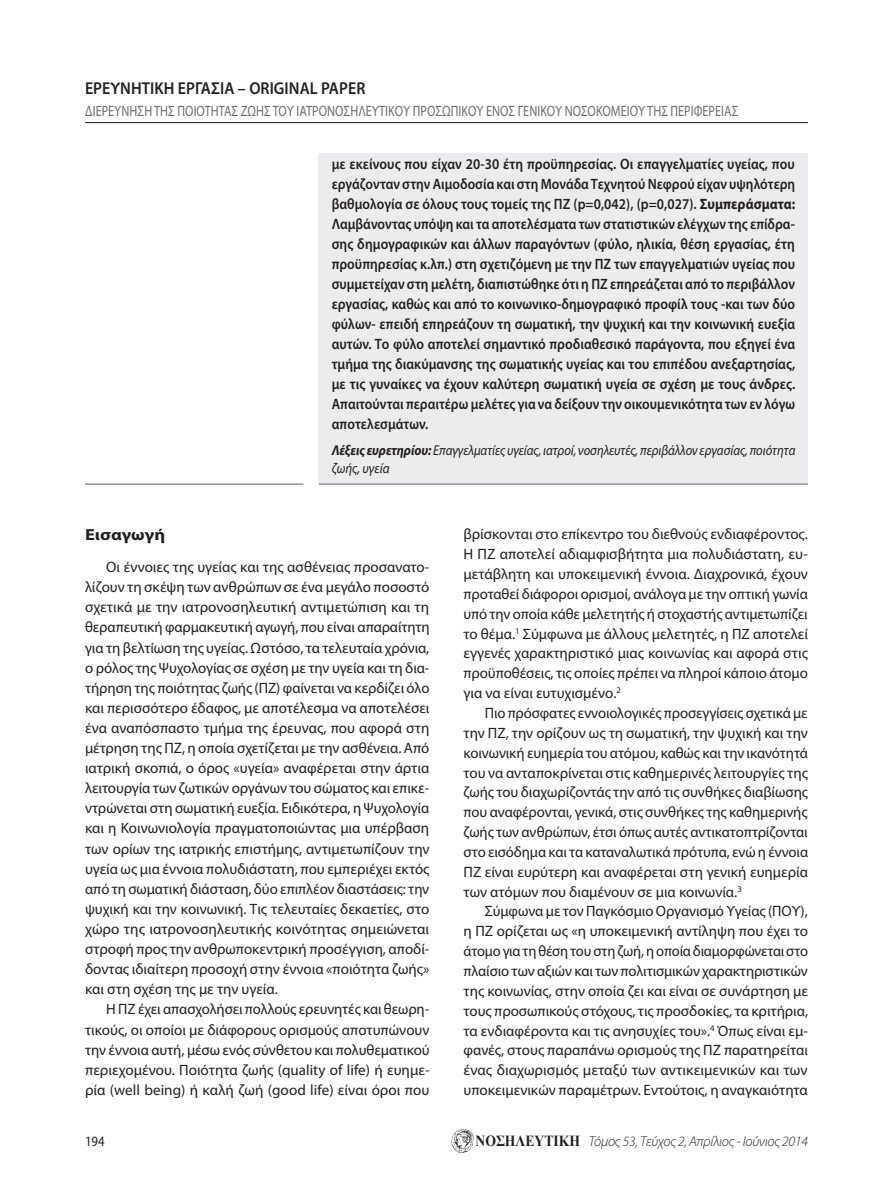
<style>
.page{position:relative;width:893px;height:1191px;background:#fff}
.page>*{position:absolute;margin:0;border:0;box-sizing:border-box;transform-origin:0 0}
.t1{font:600 17.25px "Myriad Pro";letter-spacing:.005em;color:#231f20;scale:.92 1}
.t2{font:700 16.05px "Myriad Pro";color:#231f20;scale:1.15 1}
.t3{font:15px/19.8px "Myriad Pro";color:#231f20;text-align:justify}
.t4{font:600 15px/20px "Myriad Pro";letter-spacing:.005em;color:#231f20;text-align:justify;scale:.9 1}
.t5{font:15px "Myriad Pro";letter-spacing:.005em;color:#6c6d70;scale:.81 1}
.t6{font:italic 14.25px/17.5px "Myriad Pro";letter-spacing:-.005em;color:#231f20;scale:.89 1}
.t7{font:italic 300 14.25px "Myriad Pro";letter-spacing:-.015em;color:#231f20}
.t8{font:14.25px "Myriad Pro";color:#231f20;scale:.9 1}
.s1{font-weight:700}
.s2{font-family:"Times New Roman";font-weight:700;font-style:normal;font-size:15.3px}
</style>
<div class="page">
<hr style="left:85px;top:122px;width:723px;height:1px;background:#231f20">
<img style="left:452px;top:1129px;width:22px;height:24px">
<div style="left:319px;top:153px;width:489px;height:330px;background:#ececee"></div>
<hr style="left:85px;top:483px;width:218px;height:2px;background:#939598">
<hr style="left:319px;top:483px;width:489px;height:2px;background:#939598">
<p class="t1" style="left:85px;top:77px;width:306px">ΕΡΕΥΝΗΤΙΚΗ ΕΡΓΑΣΙΑ – ORIGINAL PAPER</p>
<p class="t5" style="left:85px;top:102px;width:799px">Διερεύνηση της Ποιότητας Ζωής του Ιατρονοσηλευτικού Προσωπικού ενός Γενικού Νοσοκομείου της Περιφέρειας</p>
<p class="t4" style="left:332px;top:154px;width:517px">με εκείνους που είχαν 20-30 έτη προϋπηρεσίας. Οι επαγγελματίες υγείας, που εργάζονταν στην Αιμοδοσία και στη Μονάδα Τεχνητού Νεφρού είχαν υψηλότερη βαθμολογία σε όλους τους τομείς της ΠΖ (p=0,042), (p=0,027). <span class="s1">Συμπεράσματα:<br></span>Λαμβάνοντας υπόψη και τα αποτελέσματα των στατιστικών ελέγχων της επίδρα&shy;σης δημογραφικών και άλλων παραγόντων (φύλο, ηλικία, θέση εργασίας, έτη προϋπηρεσίας κ.λπ.) στη σχετιζόμενη με την ΠΖ των επαγγελματιών υγείας που συμμετείχαν στη μελέτη, διαπιστώθηκε ότι η ΠΖ επηρεάζεται από το περιβάλλον εργασίας, καθώς και από το κοινωνικο-δημογραφικό προφίλ τους -και των δύο φύλων- επειδή επηρεάζουν τη σωματική, την ψυχική και την κοινωνική ευεξία αυτών. Το φύλο αποτελεί σημαντικό προδιαθεσικό παράγοντα, που εξηγεί ένα τμήμα της διακύμανσης της σωματικής υγείας και του επιπέδου ανεξαρτησίας, με τις γυναίκες να έχουν καλύτερη σωματική υγεία σε σχέση με τους άνδρες.<br>Απαιτούνται περαιτέρω μελέτες για να δείξουν την οικουμενικότητα των εν λόγω αποτελεσμάτων.</p>
<p class="t6" style="left:332px;top:441px;width:523px"><span class="s1">Λέξεις ευρετηρίου:</span> Επαγγελματίες υγείας, ιατροί, νοσηλευτές, περιβάλλον εργασίας, ποιότητα ζωής, υγεία</p>
<p class="t2" style="left:85px;top:524px;width:71px">Εισαγωγή</p>
<p class="t3" style="left:85px;top:557px;width:346px;text-indent:21px">Οι έννοιες της υγείας και της ασθένειας προσανατο&shy;λίζουν τη σκέψη των ανθρώπων σε ένα μεγάλο ποσοστό σχετικά με την ιατρονοσηλευτική αντιμετώπιση και τη θεραπευτική φαρμακευτική αγωγή, που είναι απαραίτητη για τη βελτίωση της υγείας. Ωστόσο, τα τελευταία χρόνια, ο ρόλος της Ψυχολογίας σε σχέση με την υγεία και τη δια&shy;τήρηση της ποιότητας ζωής (ΠΖ) φαίνεται να κερδίζει όλο και περισσότερο έδαφος, με αποτέλεσμα να αποτελέσει ένα αναπόσπαστο τμήμα της έρευνας, που αφορά στη μέτρηση της ΠΖ, η οποία σχετίζεται με την ασθένεια. Από ιατρική σκοπιά, ο όρος «υγεία» αναφέρεται στην άρτια λειτουργία των ζωτικών οργάνων του σώματος και επικε&shy;ντρώνεται στη σωματική ευεξία. Ειδικότερα, η Ψυχολογία και η Κοινωνιολογία πραγματοποιώντας μια υπέρβαση των ορίων της ιατρικής επιστήμης, αντιμετωπίζουν την υγεία ως μια έννοια πολυδιάστατη, που εμπεριέχει εκτός από τη σωματική διάσταση, δύο επιπλέον διαστάσεις: την ψυχική και την κοινωνική. Τις τελευταίες δεκαετίες, στο χώρο της ιατρονοσηλευτικής κοινότητας σημειώνεται στροφή προς την ανθρωποκεντρική προσέγγιση, αποδί&shy;δοντας ιδιαίτερη προσοχή στην έννοια «ποιότητα ζωής» και στη σχέση της με την υγεία.</p>
<p class="t3" style="left:85px;top:999px;width:346px;text-indent:21px">Η ΠΖ έχει απασχολήσει πολλούς ερευνητές και θεωρη&shy;τικούς, οι οποίοι με διάφορους ορισμούς αποτυπώνουν την έννοια αυτή, μέσω ενός σύνθετου και πολυθεματικού περιεχομένου. Ποιότητα ζωής (quality of life) ή ευημε&shy;ρία (well being) ή καλή ζωή (good life) είναι όροι που</p>
<p class="t8" style="left:85px;top:1132px;width:23px">194</p>
<p class="t3" style="left:463px;top:524px;width:346px">βρίσκονται στο επίκεντρο του διεθνούς ενδιαφέροντος.<br>Η ΠΖ αποτελεί αδιαμφισβήτητα μια πολυδιάστατη, ευ&shy;μετάβλητη και υποκειμενική έννοια. Διαχρονικά, έχουν προταθεί διάφοροι ορισμοί, ανάλογα με την οπτική γωνία υπό την οποία κάθε μελετητής ή στοχαστής αντιμετωπίζει το θέμα.<sup>1</sup> Σύμφωνα με άλλους μελετητές, η ΠΖ αποτελεί εγγενές χαρακτηριστικό μιας κοινωνίας και αφορά στις προϋποθέσεις, τις οποίες πρέπει να πληροί κάποιο άτομο για να είναι ευτυχισμένο.<sup>2</sup></p>
<p class="t3" style="left:463px;top:703px;width:346px;text-indent:21px">Πιο πρόσφατες εννοιολογικές προσεγγίσεις σχετικά με την ΠΖ, την ορίζουν ως τη σωματική, την ψυχική και την κοινωνική ευημερία του ατόμου, καθώς και την ικανότητά του να ανταποκρίνεται στις καθημερινές λειτουργίες της ζωής του διαχωρίζοντάς την από τις συνθήκες διαβίωσης που αναφέρονται, γενικά, στις συνθήκες της καθημερινής ζωής των ανθρώπων, έτσι όπως αυτές αντικατοπτρίζονται στο εισόδημα και τα καταναλωτικά πρότυπα, ενώ η έννοια ΠΖ είναι ευρύτερη και αναφέρεται στη γενική ευημερία των ατόμων που διαμένουν σε μια κοινωνία.<sup>3</sup></p>
<p class="t3" style="left:463px;top:901px;width:346px;text-indent:21px">Σύμφωνα με τον Παγκόσμιο Οργανισμό Υγείας (ΠΟΥ), η ΠΖ ορίζεται ως «η υποκειμενική αντίληψη που έχει το άτομο για τη θέση του στη ζωή, η οποία διαμορφώνεται στο πλαίσιο των αξιών και των πολιτισμικών χαρακτηριστικών της κοινωνίας, στην οποία ζει και είναι σε συνάρτηση με τους προσωπικούς στόχους, τις προσδοκίες, τα κριτήρια, τα ενδιαφέροντα και τις ανησυχίες του».<sup>4</sup> Όπως είναι εμ&shy;φανές, στους παραπάνω ορισμούς της ΠΖ παρατηρείται ένας διαχωρισμός μεταξύ των αντικειμενικών και των υποκειμενικών παραμέτρων. Εντούτοις, η αναγκαιότητα</p>
<p class="t7" style="left:475px;top:1133px;width:334px"><span class="s2">ΝΟΣΗΛΕΥΤΙΚΗ</span> Τόμος 53, Τεύχος 2, Απρίλιος - Ιούνιος 2014</p>
</div>
